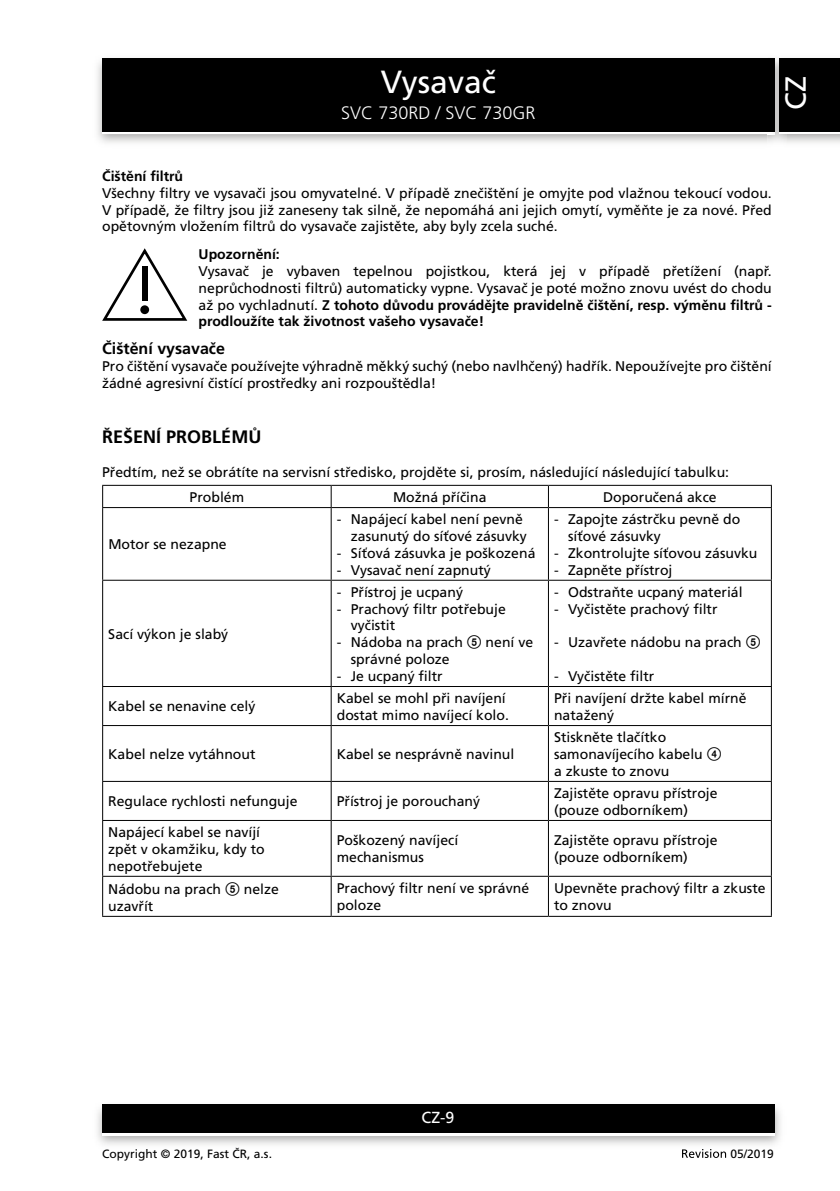
<style>
.page{position:relative;width:840px;height:1191px;background:#fff}
.page>*{position:absolute;margin:0;border:0;box-sizing:border-box;transform-origin:0 0}
.t1{font:32px "Frutiger CE";color:#fff}
.t2{font:29px "Frutiger CE";color:#fff}
.t3{font:300 18px "Frutiger CE";color:#fff}
.t4{font:700 18px "Frutiger CE";color:#000}
.t5{font:700 16px "Frutiger CE";color:#000}
.t6{font:16px "Frutiger CE";color:#fff}
.t7{font:14px/16.8px "Frutiger CE";color:#000}
.t8{font:700 14px "Frutiger CE";color:#000}
.t9{font:12px "Frutiger CE";color:#000}
.s1{font-weight:700}
.s2{font-family:"Zz 3"}
</style>
<div class="page">
<div style="left:102px;top:61px;width:672px;height:73px;background:linear-gradient(to right,#000,#000)"></div>
<div style="left:102px;top:58px;width:672px;height:73px;background:#000"></div>
<img style="left:97px;top:1104px;width:684px;height:41px">
<div style="left:102px;top:1107px;width:672px;height:28px;background:linear-gradient(to right,#fff,#fff)"></div>
<div style="left:102px;top:1104px;width:672px;height:28px;background:#000"></div>
<img style="left:767px;top:56px;width:18px;height:89px">
<svg style="left:767px;top:131px;width:7px;height:3px"></svg>
<img style="left:767px;top:58px;width:7px;height:3px">
<img style="left:767px;top:61px;width:7px;height:70px">
<div style="left:778px;top:61px;width:61px;height:73px;background:linear-gradient(to right,#000,#000)"></div>
<div style="left:778px;top:58px;width:61px;height:73px;background:#000"></div>
<svg style="left:682px;top:1149px;width:43px;height:9px"></svg>
<svg style="left:102px;top:248px;width:85px;height:73px"></svg>
<div style="left:142px;top:266px;width:5px;height:35px;background:#000"></div>
<div style="left:140px;top:305px;width:9px;height:9px;background:#000;border-radius:50%"></div>
<hr style="left:102px;top:485px;width:229px;height:1px;background:#000">
<svg style="left:102px;top:486px;width:1px;height:21px"></svg>
<hr style="left:331px;top:485px;width:217px;height:1px;background:#000">
<svg style="left:330px;top:486px;width:1px;height:21px"></svg>
<hr style="left:548px;top:485px;width:223px;height:1px;background:#000">
<svg style="left:547px;top:486px;width:1px;height:21px"></svg>
<svg style="left:770px;top:486px;width:1px;height:21px"></svg>
<hr style="left:102px;top:507px;width:229px;height:1px;background:#000">
<hr style="left:102px;top:508px;width:1px;height:72px;background:#000">
<hr style="left:331px;top:507px;width:217px;height:1px;background:#000">
<hr style="left:330px;top:508px;width:1px;height:72px;background:#000">
<hr style="left:548px;top:507px;width:223px;height:1px;background:#000">
<hr style="left:547px;top:508px;width:1px;height:72px;background:#000">
<hr style="left:770px;top:508px;width:1px;height:72px;background:#000">
<hr style="left:102px;top:580px;width:229px;height:1px;background:#000">
<hr style="left:102px;top:581px;width:1px;height:105px;background:#000">
<hr style="left:331px;top:580px;width:217px;height:1px;background:#000">
<hr style="left:330px;top:581px;width:1px;height:105px;background:#000">
<hr style="left:548px;top:580px;width:223px;height:1px;background:#000">
<hr style="left:547px;top:581px;width:1px;height:105px;background:#000">
<hr style="left:770px;top:581px;width:1px;height:105px;background:#000">
<hr style="left:102px;top:686px;width:229px;height:1px;background:#000">
<hr style="left:102px;top:687px;width:1px;height:38px;background:#000">
<hr style="left:331px;top:686px;width:217px;height:1px;background:#000">
<hr style="left:330px;top:687px;width:1px;height:38px;background:#000">
<hr style="left:548px;top:686px;width:223px;height:1px;background:#000">
<hr style="left:547px;top:687px;width:1px;height:38px;background:#000">
<hr style="left:770px;top:687px;width:1px;height:38px;background:#000">
<hr style="left:102px;top:725px;width:229px;height:1px;background:#000">
<hr style="left:102px;top:726px;width:1px;height:55px;background:#000">
<hr style="left:331px;top:725px;width:217px;height:1px;background:#000">
<hr style="left:330px;top:726px;width:1px;height:55px;background:#000">
<hr style="left:548px;top:725px;width:223px;height:1px;background:#000">
<hr style="left:547px;top:726px;width:1px;height:55px;background:#000">
<hr style="left:770px;top:726px;width:1px;height:55px;background:#000">
<hr style="left:102px;top:781px;width:229px;height:1px;background:#000">
<hr style="left:102px;top:782px;width:1px;height:38px;background:#000">
<hr style="left:331px;top:781px;width:217px;height:1px;background:#000">
<hr style="left:330px;top:782px;width:1px;height:38px;background:#000">
<hr style="left:548px;top:781px;width:223px;height:1px;background:#000">
<hr style="left:547px;top:782px;width:1px;height:38px;background:#000">
<hr style="left:770px;top:782px;width:1px;height:38px;background:#000">
<hr style="left:102px;top:820px;width:229px;height:1px;background:#000">
<hr style="left:102px;top:821px;width:1px;height:54px;background:#000">
<hr style="left:331px;top:820px;width:217px;height:1px;background:#000">
<hr style="left:330px;top:821px;width:1px;height:54px;background:#000">
<hr style="left:548px;top:820px;width:223px;height:1px;background:#000">
<hr style="left:547px;top:821px;width:1px;height:54px;background:#000">
<hr style="left:770px;top:821px;width:1px;height:54px;background:#000">
<hr style="left:102px;top:875px;width:229px;height:1px;background:#000">
<hr style="left:102px;top:876px;width:1px;height:40px;background:#000">
<hr style="left:331px;top:875px;width:217px;height:1px;background:#000">
<hr style="left:330px;top:876px;width:1px;height:40px;background:#000">
<hr style="left:548px;top:875px;width:223px;height:1px;background:#000">
<hr style="left:547px;top:876px;width:1px;height:40px;background:#000">
<hr style="left:770px;top:876px;width:1px;height:40px;background:#000">
<hr style="left:102px;top:916px;width:229px;height:1px;background:#000">
<hr style="left:331px;top:916px;width:217px;height:1px;background:#000">
<hr style="left:548px;top:916px;width:223px;height:1px;background:#000">
<h1 class="t1" style="left:380px;top:64px;width:117px">Vysavač</h1>
<p class="t3" style="left:341px;top:102px;width:196px">SVC 730RD / SVC 730GR</p>
<h2 class="t2" style="left:778px;top:110px;width:35px;rotate:-90deg">CZ</h2>
<p class="t8" style="left:102px;top:168px;width:82px">Čištění filtrů</p>
<p class="t7" style="left:102px;top:185px;width:670px;text-align:justify">Všechny filtry ve vysavači jsou omyvatelné. V případě znečištění je omyjte pod vlažnou tekoucí vodou.<br>V případě, že filtry jsou již zaneseny tak silně, že nepomáhá ani jejich omytí, vyměňte je za nové. Před opětovným vložením filtrů do vysavače zajistěte, aby byly zcela suché.</p>
<p class="t8" style="left:198px;top:246px;width:83px">Upozornění:</p>
<p class="t7" style="left:198px;top:263px;width:574px;text-align:justify">Vysavač je vybaven tepelnou pojistkou, která jej v případě přetížení (např. neprůchodnosti filtrů) automaticky vypne. Vysavač je poté možno znovu uvést do chodu až po vychladnutí. <span class="s1">Z tohoto důvodu provádějte pravidelně čištění, resp. výměnu filtrů - prodloužíte tak životnost vašeho vysavače!</span></p>
<p class="t5" style="left:102px;top:340px;width:124px">Čištění vysavače</p>
<p class="t7" style="left:102px;top:358px;width:670px">Pro čištění vysavače používejte výhradně měkký suchý (nebo navlhčený) hadřík. Nepoužívejte pro čištění žádné agresivní čistící prostředky ani rozpouštědla!</p>
<p class="t4" style="left:102px;top:427px;width:161px">ŘEŠENÍ PROBLÉMŮ</p>
<p class="t7" style="left:189px;top:459px;width:540px;line-height:25px;text-indent:-87px">Předtím, než se obrátíte na servisní středisko, projděte si, prosím, následující následující tabulku:<br>Problém</p>
<p class="t7" style="left:393px;top:488px;width:95px">Možná příčina</p>
<p class="t7" style="left:602px;top:488px;width:115px">Doporučená akce</p>
<p class="t7" style="left:108px;top:536px;width:120px">Motor se nezapne</p>
<p class="t7" style="left:108px;top:625px;width:121px">Sací výkon je slabý</p>
<p class="t7" style="left:336px;top:511px;width:191px;text-align:right">- Napájecí kabel není pevně zasunutý do síťové zásuvky</p>
<p class="t7" style="left:336px;top:544px;width:200px">- Síťová zásuvka je poškozená</p>
<p class="t7" style="left:336px;top:561px;width:155px">- Vysavač není zapnutý</p>
<p class="t7" style="left:336px;top:583px;width:128px">- Přístroj je ucpaný</p>
<p class="t7" style="left:350px;top:600px;width:156px;text-indent:-14px">- Prachový filtr potřebuje vyčistit</p>
<p class="t7" style="left:350px;top:634px;width:184px;text-indent:-14px">- Nádoba na prach <span class="s2">5</span> není ve správné poloze</p>
<p class="t7" style="left:336px;top:667px;width:107px">- Je ucpaný filtr</p>
<p class="t7" style="left:568px;top:511px;width:173px;text-indent:-14px">- Zapojte zástrčku pevně do síťové zásuvky</p>
<p class="t7" style="left:554px;top:544px;width:205px">- Zkontrolujte síťovou zásuvku</p>
<p class="t7" style="left:554px;top:561px;width:120px">- Zapněte přístroj</p>
<p class="t7" style="left:553px;top:583px;width:190px">- Odstraňte ucpaný materiál</p>
<p class="t7" style="left:553px;top:600px;width:165px">- Vyčistěte prachový filtr</p>
<p class="t7" style="left:553px;top:634px;width:208px">- Uzavřete nádobu na prach <span class="s2">5</span></p>
<p class="t7" style="left:553px;top:667px;width:102px">- Vyčistěte filtr</p>
<p class="t7" style="left:108px;top:698px;width:149px">Kabel se nenavine celý</p>
<p class="t7" style="left:336px;top:690px;width:173px">Kabel se mohl při navíjení dostat mimo navíjecí kolo.</p>
<p class="t7" style="left:553px;top:690px;width:194px">Při navíjení držte kabel mírně natažený</p>
<p class="t7" style="left:108px;top:745px;width:149px">Kabel nelze vytáhnout</p>
<p class="t7" style="left:336px;top:745px;width:179px">Kabel se nesprávně navinul</p>
<p class="t7" style="left:553px;top:729px;width:169px">Stiskněte tlačítko samonavíjecího kabelu <span class="s2">4 </span>a zkuste to znovu</p>
<p class="t7" style="left:108px;top:793px;width:191px">Regulace rychlosti nefunguje</p>
<p class="t7" style="left:336px;top:793px;width:145px">Přístroj je porouchaný</p>
<p class="t7" style="left:553px;top:784px;width:165px">Zajistěte opravu přístroje (pouze odborníkem)</p>
<p class="t7" style="left:108px;top:823px;width:158px">Napájecí kabel se navíjí zpět v okamžiku, kdy to nepotřebujete</p>
<p class="t7" style="left:336px;top:832px;width:123px">Poškozený navíjecí mechanismus</p>
<p class="t7" style="left:553px;top:832px;width:165px">Zajistěte opravu přístroje (pouze odborníkem)</p>
<p class="t7" style="left:108px;top:880px;width:172px">Nádobu na prach <span class="s2">5</span> nelze uzavřít</p>
<p class="t7" style="left:336px;top:880px;width:194px">Prachový filtr není ve správné poloze</p>
<p class="t7" style="left:553px;top:880px;width:213px">Upevněte prachový filtr a zkuste to znovu</p>
<p class="t6" style="left:421px;top:1108px;width:34px">CZ-9</p>
<p class="t9" style="left:102px;top:1147px;width:171px">Copyright © 2019, Fast ČR, a.s.</p>
<p class="t9" style="left:730px;top:1146px;width:45px">05/2019</p>
</div>
